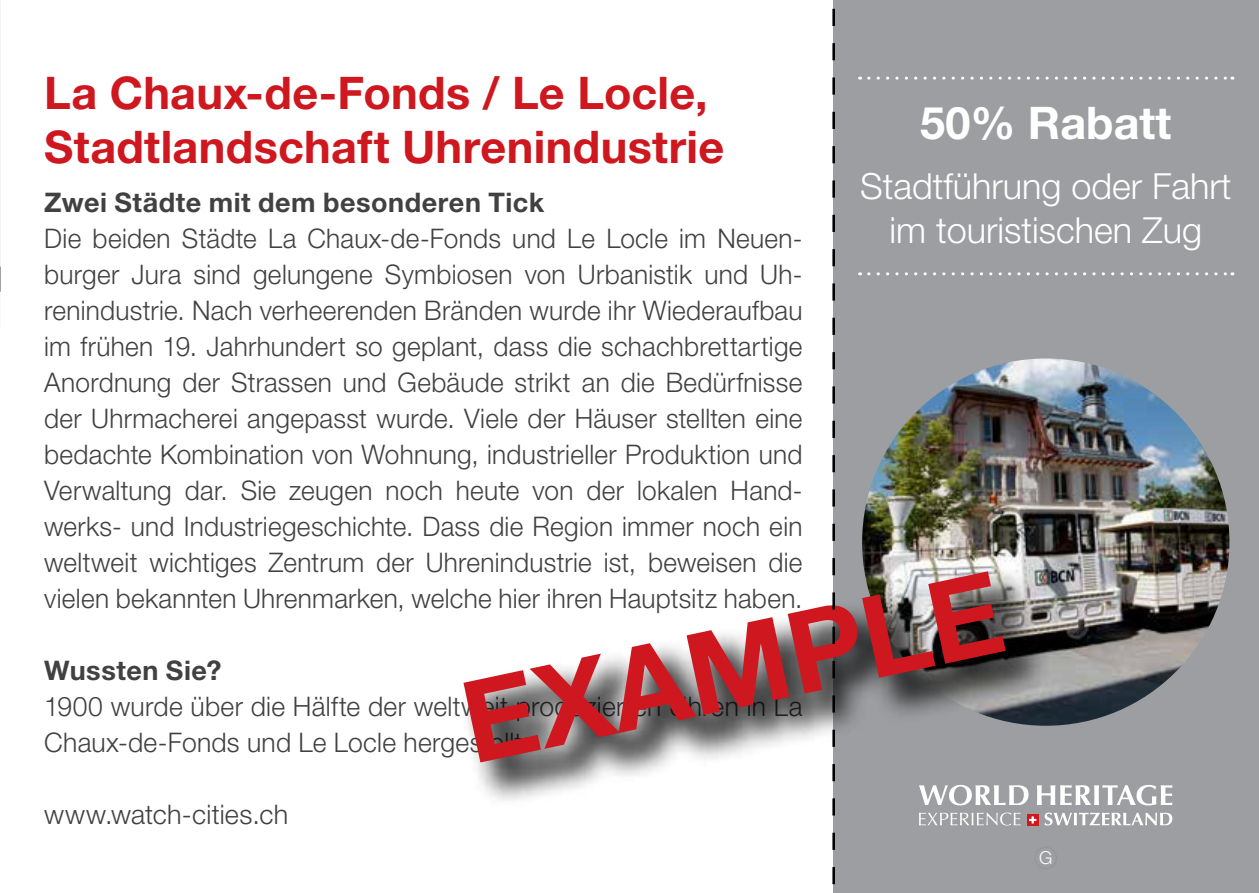
<style>
.page{position:relative;width:1259px;height:893px;background:#fff}
.page>*{position:absolute;margin:0;border:0;box-sizing:border-box;transform-origin:0 0}
.t1{font:700 114px "Helvetica Neue LT Std";color:#ce171e}
.t2{font:700 45px/54px "Helvetica Neue LT Std";letter-spacing:.005em;color:#ce171e}
.t3{font:700 45px "Helvetica Neue LT Std";color:#fff}
.t4{font:300 36px/43.2px "Helvetica Neue LT Std";color:#fff;text-align:center}
.t5{font:300 27px/36px "Helvetica Neue LT Std";letter-spacing:.01em;color:#414042;text-align:justify}
.t6{font:700 27px "Helvetica Neue LT Std";letter-spacing:.02em;color:#414042}
.t7{font:300 18px "Helvetica Neue LT Std";color:#fff}
</style>
<div class="page">
<div style="left:833px;top:0;width:426px;height:893px;background:#9c9ea1"></div>
<img style="left:862px;top:358px;width:367px;height:368px;border-radius:184px">
<svg style="left:1051px;top:785px;width:121px;height:20px"></svg>
<svg style="left:1027px;top:814px;width:11px;height:11px"></svg>
<svg style="left:1029px;top:816px;width:7px;height:7px"></svg>
<svg style="left:1044px;top:812px;width:128px;height:13px"></svg>
<svg style="left:919px;top:812px;width:101px;height:13px"></svg>
<div style="left:1034px;top:847px;width:23px;height:22px;border:1px solid #939598;border-radius:50%"></div>
<svg style="left:868px;top:77px;width:365px;height:3px"></svg>
<svg style="left:868px;top:272px;width:365px;height:3px"></svg>
<img style="left:0;top:0;width:1px;height:330px">
<svg style="left:0;top:228px;width:1px;height:102px"></svg>
<div style="left:458px;top:566px;width:593px;height:243px;background:#000;opacity:.75"></div>
<svg style="left:832px;top:8px;width:3px;height:877px"></svg>
<h2 class="t2" style="left:44px;top:65px;width:681px">La Chaux-de-Fonds / Le Locle,<br>Stadtlandschaft Uhrenindustrie</h2>
<p class="t6" style="left:44px;top:186px;width:501px">Zwei Städte mit dem besonderen Tick</p>
<p class="t5" style="left:44px;top:220px;width:760px">Die beiden Städte La Chaux-de-Fonds und Le Locle im Neuen&shy;burger Jura sind gelungene Symbiosen von Urbanistik und Uh&shy;renindustrie. Nach verheerenden Bränden wurde ihr Wiederaufbau im frühen 19. Jahrhundert so geplant, dass die schachbrettartige Anordnung der Strassen und Gebäude strikt an die Bedürfnisse der Uhrmacherei angepasst wurde. Viele der Häuser stellten eine bedachte Kombination von Wohnung, industrieller Produktion und Verwaltung dar. Sie zeugen noch heute von der lokalen Hand&shy;werks- und Industriegeschichte. Dass die Region immer noch ein weltweit wichtiges Zentrum der Uhrenindustrie ist, beweisen die vielen bekannten Uhrenmarken, welche hier ihren Hauptsitz haben.</p>
<h2 class="t3" style="left:920px;top:95px;width:252px">50% Rabatt</h2>
<h3 class="t4" style="left:860px;top:164px;width:373px">Stadtführung oder Fahrt im touristischen Zug</h3>
<h1 class="t1" style="left:449px;top:656px;width:550px;rotate:-12deg">EXAMPLE</h1>
<p class="t6" style="left:44px;top:654px;width:179px">Wussten Sie?</p>
<p class="t5" style="left:44px;top:688px;width:759px">1900 wurde über die Hälfte der weltweit produzierten Uhren in La<br>Chaux-de-Fonds und Le Locle hergestellt.</p>
<p class="t5" style="left:44px;top:796px;width:245px">www.watch-cities.ch</p>
<p class="t7" style="left:1039px;top:846px;width:15px">G</p>
</div>
